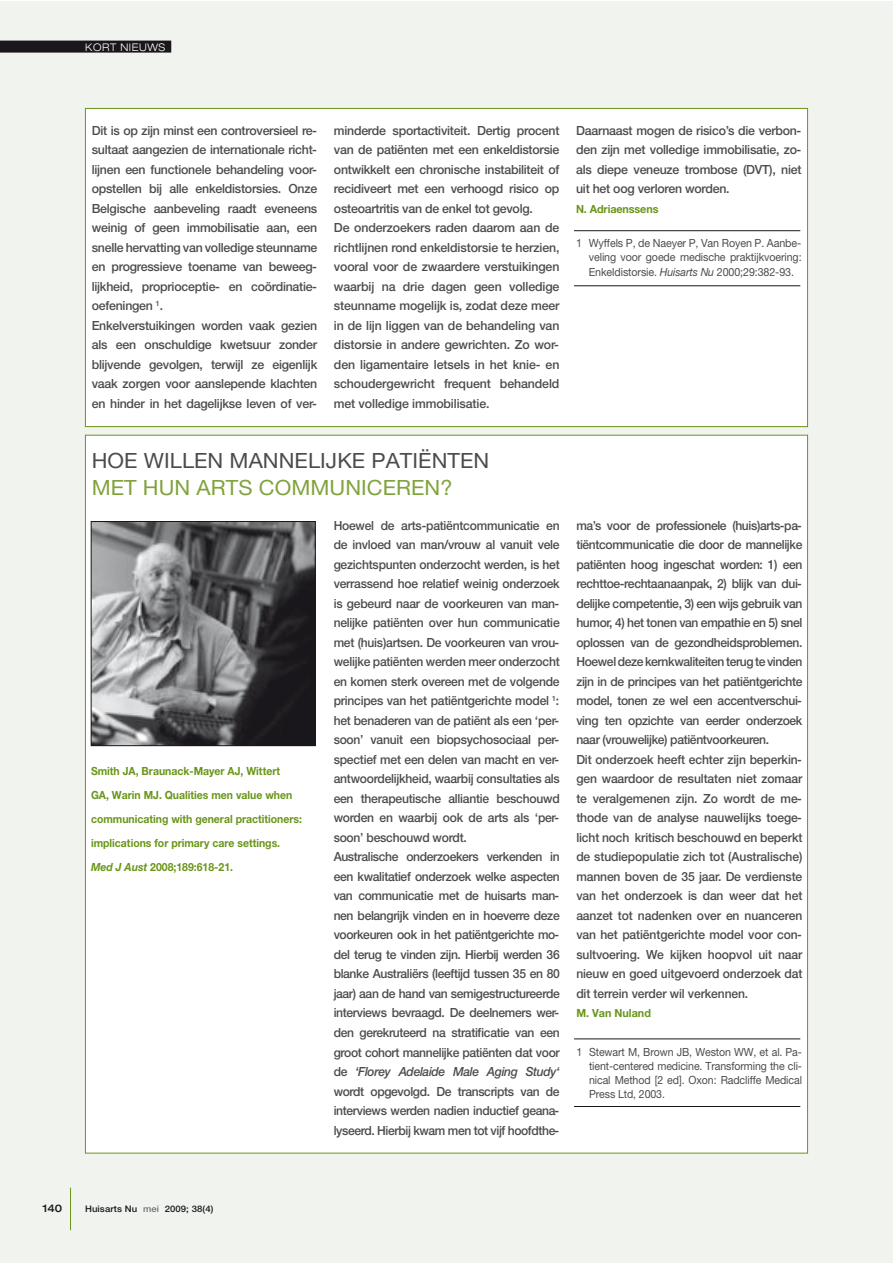
<style>
.page{position:relative;width:893px;height:1263px;background:#fff}
.page>*{position:absolute;margin:0;border:0;box-sizing:border-box;transform-origin:0 0}
.t1{font:21px "Helvetica Neue LT Pro";letter-spacing:.005em;color:#4c4c4e;scale:1.04 1}
.t2{font:21px "Helvetica Neue LT Pro";letter-spacing:.005em;color:#81a33d;scale:1.04 1}
.t3{font:500 12.6px/19.5px "Helvetica Neue LT Pro";letter-spacing:-.02em;color:#4c4c4e;scale:.96 1}
.t4{font:500 12.6px/19.5px "Helvetica Neue LT Pro";letter-spacing:-.02em;color:#4c4c4e}
.t5{font:700 11.25px/24px "Helvetica Neue LT Pro";color:#699519;scale:.93 1}
.t6{font:11.25px/14px "Helvetica Neue LT Pro";letter-spacing:-.01em;color:#4c4c4e;text-align:justify;scale:.94 1}
.t7{font:11.25px/14.5px "Helvetica Neue LT Pro";letter-spacing:-.01em;color:#4c4c4e;text-align:justify;scale:.95 1}
.t8{font:700 11.25px "Helvetica Neue LT Pro";color:#699519;scale:.96 1}
.t9{font:300 expanded 10.5px "Helvetica Neue LT Pro";letter-spacing:.06em;color:#fff;scale:.95 1}
.t10{font:500 expanded 10.5px "Helvetica Neue LT Pro";color:#1a171c;scale:.95 1}
.t11{font:500 9px "Helvetica Neue LT Pro";letter-spacing:.01em;color:#1a171c;scale:1.06 1}
.s1{font-style:italic}
.s2{color:#707173}
</style>
<div class="page">
<div style="left:0;top:1px;width:892px;height:1262px;background:#f1f3ee"></div>
<hr style="left:70px;top:1188px;width:1px;height:42px;background:#699519">
<div style="left:0;top:41px;width:171px;height:12px;background:#1a171c"></div>
<div style="left:85px;top:108px;width:722px;height:319px;background:#fff"></div>
<hr style="left:574px;top:230px;width:226px;height:1px;background:#1a171c">
<hr style="left:574px;top:285px;width:226px;height:1px;background:#1a171c">
<div style="left:85px;top:435px;width:722px;height:718px;background:#fff"></div>
<img style="left:93px;top:523px;width:220px;height:221px">
<div style="left:91px;top:521px;width:224px;height:225px;border:1px solid #1a171c"></div>
<hr style="left:574px;top:1039px;width:226px;height:1px;background:#1a171c">
<hr style="left:574px;top:1106px;width:226px;height:1px;background:#1a171c">
<p class="t9" style="left:85px;top:41px;width:86px">KORT NIEUWS</p>
<p class="t4" style="left:92px;top:120px;width:227px">Dit is op zijn minst een controversieel re&shy;sultaat aangezien de internationale richt&shy;lijnen een functionele behandeling voor&shy;opstellen bij alle enkeldistorsies. Onze Belgische aanbeveling raadt eveneens weinig of geen immobilisatie aan, een snelle hervatting van volledige steunname en progressieve toename van beweeg&shy;lijkheid, proprioceptie- en coördinatie&shy;oefeningen <sup>1</sup>.<br>Enkelverstuikingen worden vaak gezien als een onschuldige kwetsuur zonder blijvende gevolgen, terwijl ze eigenlijk vaak zorgen voor aanslepende klachten en hinder in het dagelijkse leven of ver-</p>
<p class="t4" style="left:334px;top:120px;width:227px">minderde sportactiviteit. Dertig procent van de patiënten met een enkeldistorsie ontwikkelt een chronische instabiliteit of recidiveert met een verhoogd risico op osteoartritis van de enkel tot gevolg.<br>De onderzoekers raden daarom aan de richtlijnen rond enkeldistorsie te herzien, vooral voor de zwaardere verstuikingen waarbij na drie dagen geen volledige steunname mogelijk is, zodat deze meer in de lijn liggen van de behandeling van distorsie in andere gewrichten. Zo wor&shy;den ligamentaire letsels in het knie- en schoudergewricht frequent behandeld met volledige immobilisatie.</p>
<p class="t4" style="left:576px;top:120px;width:227px;text-align:justify">Daarnaast mogen de risico’s die verbon&shy;den zijn met volledige immobilisatie, zo&shy;als diepe veneuze trombose (DVT), niet uit het oog verloren worden.</p>
<p class="t8" style="left:576px;top:202px;width:87px">N. Adriaenssens</p>
<p class="t7" style="left:589px;top:235px;width:225px;text-indent:-13px">1 Wyffels P, de Naeyer P, Van Royen P. Aanbe&shy;veling voor goede medische praktijkvoering:<br>Enkeldistorsie. <span class="s1">Huisarts Nu</span> 2000;29:382-93.</p>
<h1 class="t1" style="left:92px;top:448px;width:384px">HOE WILLEN MANNELIJKE PATIËNTEN</h1>
<h1 class="t2" style="left:92px;top:475px;width:348px">MET HUN ARTS COMMUNICEREN?</h1>
<p class="t5" style="left:91px;top:759px;width:228px">Smith JA, Braunack-Mayer AJ, Wittert<br>GA, Warin MJ. Qualities men value when communicating with general practitioners: implications for primary care settings.<br><span class="s1">Med J Aust</span> 2008;189:618-21.</p>
<p class="t10" style="left:43px;top:1202px;width:22px">140</p>
<p class="t11" style="left:85px;top:1203px;width:123px">Huisarts Nu <span class="s2">mei</span> 2009; 38(4)</p>
<p class="t3" style="left:334px;top:516px;width:237px">Hoewel de arts-patiëntcommunicatie en de invloed van man/vrouw al vanuit vele gezichtspunten onderzocht werden, is het verrassend hoe relatief weinig onderzoek is gebeurd naar de voorkeuren van man&shy;nelijke patiënten over hun communicatie met (huis)artsen. De voorkeuren van vrou&shy;welijke patiënten werden meer onderzocht en komen sterk overeen met de volgende principes van het patiëntgerichte model <sup>1</sup>: het benaderen van de patiënt als een ‘per&shy;soon’ vanuit een biopsychosociaal per&shy;spectief met een delen van macht en ver&shy;antwoordelijkheid, waarbij consultaties als een therapeutische alliantie beschouwd worden en waarbij ook de arts als ‘per&shy;soon’ beschouwd wordt.<br>Australische onderzoekers verkenden in een kwalitatief onderzoek welke aspecten van communicatie met de huisarts man&shy;nen belangrijk vinden en in hoeverre deze voorkeuren ook in het patiëntgerichte mo&shy;del terug te vinden zijn. Hierbij werden 36 blanke Australiërs (leeftijd tussen 35 en 80 jaar) aan de hand van semigestructureerde interviews bevraagd. De deelnemers wer&shy;den gerekruteerd na stratificatie van een groot cohort mannelijke patiënten dat voor de <span class="s1">‘Florey Adelaide Male Aging Study‘ </span>wordt opgevolgd. De transcripts van de interviews werden nadien inductief geana&shy;lyseerd. Hierbij kwam men tot vijf hoofdthe-</p>
<p class="t3" style="left:576px;top:516px;width:237px">ma’s voor de professionele (huis)arts-pa&shy;tiëntcommunicatie die door de mannelijke patiënten hoog ingeschat worden: 1) een rechttoe-rechtaanaanpak, 2) blijk van dui&shy;delijke competentie, 3) een wijs gebruik van humor, 4) het tonen van empathie en 5) snel oplossen van de gezondheidsproblemen.<br>Hoewel deze kernkwaliteiten terug te vinden zijn in de principes van het patiëntgerichte model, tonen ze wel een accentverschui&shy;ving ten opzichte van eerder onderzoek naar (vrouwelijke) patiëntvoorkeuren.<br>Dit onderzoek heeft echter zijn beperkin&shy;gen waardoor de resultaten niet zomaar te veralgemenen zijn. Zo wordt de me&shy;thode van de analyse nauwelijks toege&shy;licht noch kritisch beschouwd en beperkt de studiepopulatie zich tot (Australische) mannen boven de 35 jaar. De verdienste van het onderzoek is dan weer dat het aanzet tot nadenken over en nuanceren van het patiëntgerichte model voor con&shy;sultvoering. We kijken hoopvol uit naar nieuw en goed uitgevoerd onderzoek dat dit terrein verder wil verkennen.</p>
<p class="t8" style="left:576px;top:1006px;width:79px">M. Van Nuland</p>
<p class="t6" style="left:589px;top:1045px;width:228px;text-indent:-13px">1 Stewart M, Brown JB, Weston WW, et al. Pa&shy;tient-centered medicine. Transforming the cli&shy;nical Method [2 ed]. Oxon: Radcliffe Medical Press Ltd, 2003.</p>
</div>
